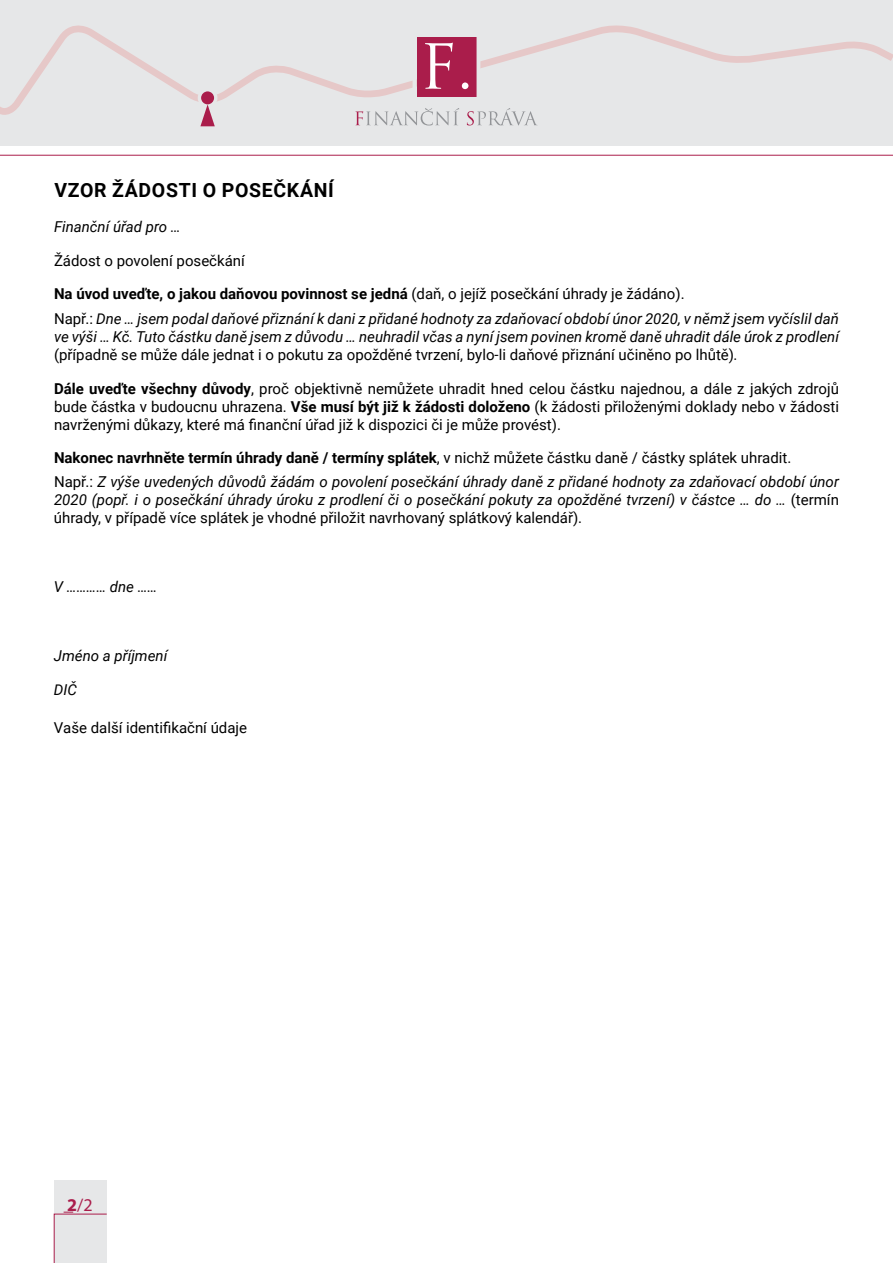
<style>
.page{position:relative;width:893px;height:1263px;background:#fff}
.page>*{position:absolute;margin:0;border:0;box-sizing:border-box;transform-origin:0 0}
.t1{font:700 19.5px "Roboto";color:#000}
.t2{font:18px "Myriad Pro";color:#aa1d4b}
.t3{font:italic 15px/18px "Roboto";color:#000}
.t4{font:15px/18px "Roboto";color:#000;text-align:justify}
.s1{font-weight:700;font-style:normal}
.s2{font-style:normal}
.s3{font-weight:700}
</style>
<div class="page">
<div style="left:0;top:0;width:893px;height:146px;background:#e6e7e8"></div>
<svg style="left:0;top:25px;width:893px;height:90px"></svg>
<svg style="left:355px;top:31px;width:183px;height:94px"></svg>
<svg style="left:199px;top:90px;width:17px;height:16px"></svg>
<div style="left:198px;top:88px;width:19px;height:20px;border:3px solid #e6e7e8;border-radius:50%"></div>
<svg style="left:200px;top:104px;width:15px;height:22px"></svg>
<hr style="left:0;top:155px;width:893px;height:1px;background:#aa1d4b">
<div style="left:54px;top:1180px;width:53px;height:83px;background:#e6e7e8"></div>
<svg style="left:54px;top:1212px;width:53px;height:51px"></svg>
<h1 class="t1" style="left:54px;top:177px;width:72px">Vzor žádost</h1>
<h1 class="t1" style="left:192px;top:177px;width:44px">i o posečkání</h1>
<p class="t3" style="left:54px;top:217px;width:128px">Finanční úřad pro …</p>
<p class="t4" style="left:54px;top:252px;width:192px">Žádost o povolení posečkání</p>
<p class="t3" style="left:54px;top:282px;width:786px;line-height:24px"><span class="s1">Na úvod uveďte, o jakou daňovou povinnost se jedná</span> <span class="s2">(daň, o jejíž posečkání úhrady je žádáno).<br>Např.:</span> Dne … jsem podal daňové přiznání k dani z přidané hodnoty za zdaňovací období únor 2020, v němž jsem vyčíslil daň</p>
<p class="t3" style="left:54px;top:327px;width:786px">ve výši … Kč. Tuto částku daně jsem z důvodu … neuhradil včas a nyní jsem povinen kromě daně uhradit dále úrok z prodlení <span class="s2">(případně se může dále jednat i o pokutu za opožděné tvrzení, bylo-li daňové přiznání učiněno po lhůtě)</span>.</p>
<p class="t4" style="left:54px;top:379px;width:786px"><span class="s3">Dále uveďte všechny důvody</span>, proč objektivně nemůžete uhradit hned celou částku najednou, a dále z jakých zdrojů bude částka v budoucnu uhrazena. <span class="s3">Vše musí být již k žádosti doloženo</span> (k žádosti přiloženými doklady nebo v žádosti navrženými důkazy, které má finanční úřad již k dispozici či je může provést).</p>
<p class="t3" style="left:54px;top:445px;width:786px;line-height:23.7px"><span class="s1">Nakonec navrhněte termín úhrady daně / termíny splátek</span><span class="s2">, v nichž můžete částku daně / částky splátek uhradit.<br>Např.:</span> Z výše uvedených důvodů žádám o povolení posečkání úhrady daně z přidané hodnoty za zdaňovací období únor</p>
<p class="t3" style="left:54px;top:490px;width:786px">2020 (popř. i o posečkání úhrady úroku z prodlení či o posečkání pokuty za opožděné tvrzení) v částce … do … <span class="s2">(termín úhrady, v případě více splátek je vhodné přiložit navrhovaný splátkový kalendář).</span></p>
<p class="t3" style="left:54px;top:577px;width:105px">V ………… dne ……</p>
<p class="t3" style="left:54px;top:646px;width:115px">Jméno a příjmení</p>
<p class="t3" style="left:54px;top:680px;width:25px">DIČ</p>
<p class="t4" style="left:54px;top:718px;width:195px">Vaše další identifikační údaje</p>
<p class="t2" style="left:67px;top:1193px;width:27px"><span class="s3">2</span>/2</p>
</div>
